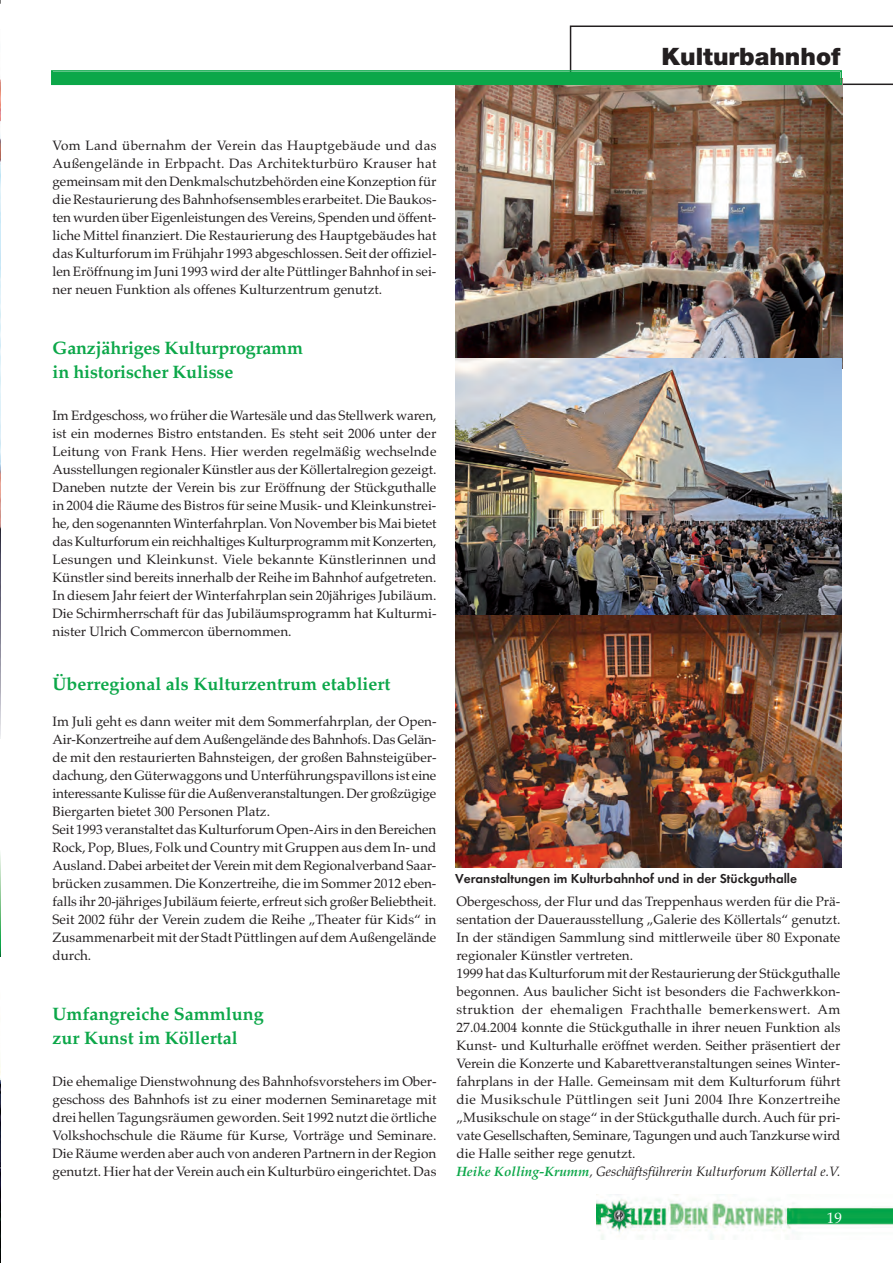
<style>
.page{position:relative;width:893px;height:1263px;background:#fff}
.page>*{position:absolute;margin:0;border:0;box-sizing:border-box;transform-origin:0 0}
.t1{font:900 24px "Helvetica Neue";color:#231f20}
.t2{font:18px/24px "Palatino Bold Os F";color:#0ca749}
.t3{font:15px "Palatino";color:#fff}
.t4{font:13.5px/18px "Palatino";color:#231f20;text-align:justify}
.t5{font:13.5px "Palatino Italic Os F";color:#231f20}
.t6{font:13.5px "Futura Dem";color:#231f20}
.s1{font-family:"Palatino Bold Italic Os F";color:#0ca749}
</style>
<div class="page">
<svg style="left:570px;top:26px;width:323px;height:59px"></svg>
<img style="left:597px;top:1195px;width:296px;height:44px">
<img style="left:455px;top:85px;width:387px;height:273px">
<img style="left:455px;top:358px;width:387px;height:257px">
<img style="left:455px;top:615px;width:387px;height:252px">
<div style="left:53px;top:72px;width:787px;height:12px;background:#0ca749"></div>
<div style="left:51px;top:70px;width:791px;height:15px;border:2px solid #0ca749"></div>
<img style="left:0;top:0;width:1px;height:738px">
<img style="left:0;top:853px;width:1px;height:89px">
<svg style="left:0;top:942px;width:1px;height:14px"></svg>
<img style="left:0;top:1063px;width:1px;height:200px">
<h1 class="t1" style="left:662px;top:48px;width:180px">Kulturbahnhof</h1>
<p class="t4" style="left:53px;top:138px;width:385px">Vom Land übernahm der Verein das Hauptgebäude und das Außengelände in Erbpacht. Das Architekturbüro Krauser hat gemeinsam mit den Denkmalschutzbehörden eine Konzeption für die Restaurierung des Bahnhofsensembles erarbeitet. Die Baukos&shy;ten wurden über Eigenleistungen des Vereins, Spenden und öffent&shy;liche Mittel finanziert. Die Restaurierung des Hauptgebäudes hat das Kulturforum im Frühjahr 1993 abgeschlossen. Seit der offiziel&shy;len Eröffnung im Juni 1993 wird der alte Püttlinger Bahnhof in sei&shy;ner neuen Funktion als offenes Kulturzentrum genutzt.</p>
<h2 class="t2" style="left:53px;top:338px;width:252px">Ganzjähriges Kulturprogramm in historischer Kulisse</h2>
<p class="t4" style="left:53px;top:408px;width:385px">Im Erdgeschoss, wo früher die Wartesäle und das Stellwerk waren, ist ein modernes Bistro entstanden. Es steht seit 2006 unter der Leitung von Frank Hens. Hier werden regelmäßig wechselnde Ausstellungen regionaler Künstler aus der Köllertalregion gezeigt.<br>Daneben nutzte der Verein bis zur Eröffnung der Stückguthalle in 2004 die Räume des Bistros für seine Musik- und Kleinkunstrei&shy;he, den sogenannten Winterfahrplan. Von November bis Mai bietet das Kulturforum ein reichhaltiges Kulturprogramm mit Konzerten, Lesungen und Kleinkunst. Viele bekannte Künstlerinnen und Künstler sind bereits innerhalb der Reihe im Bahnhof aufgetreten.<br>In diesem Jahr feiert der Winterfahrplan sein 20jähriges Jubiläum.<br>Die Schirmherrschaft für das Jubiläumsprogramm hat Kulturmi&shy;nister Ulrich Commercon übernommen.</p>
<h2 class="t2" style="left:53px;top:674px;width:340px">Überregional als Kulturzentrum etabliert</h2>
<p class="t4" style="left:53px;top:714px;width:386px;text-align:left">Im Juli geht es dann weiter mit dem Sommerfahrplan, der Open-Air-Konzertreihe auf dem Außengelände des Bahnhofs. Das Gelän&shy;de mit den restaurierten Bahnsteigen, der großen Bahnsteigüber&shy;dachung, den Güterwaggons und Unterführungspavillons ist eine interessante Kulisse für die Außenveranstaltungen. Der großzügige Biergarten bietet 300 Personen Platz.<br>Seit 1993 veranstaltet das Kulturforum Open-Airs in den Bereichen Rock, Pop, Blues, Folk und Country mit Gruppen aus dem In- und Ausland. Dabei arbeitet der Verein mit dem Regionalverband Saar&shy;brücken zusammen. Die Konzertreihe, die im Sommer 2012 eben&shy;falls ihr 20-jähriges Jubiläum feierte, erfreut sich großer Beliebtheit.<br>Seit 2002 führ der Verein zudem die Reihe „Theater für Kids“ in Zusammenarbeit mit der Stadt Püttlingen auf dem Außengelände durch.</p>
<h2 class="t2" style="left:53px;top:1004px;width:213px">Umfangreiche Sammlung zur Kunst im Köllertal</h2>
<p class="t4" style="left:53px;top:1074px;width:386px">Die ehemalige Dienstwohnung des Bahnhofsvorstehers im Ober&shy;geschoss des Bahnhofs ist zu einer modernen Seminaretage mit drei hellen Tagungsräumen geworden. Seit 1992 nutzt die örtliche Volkshochschule die Räume für Kurse, Vorträge und Seminare.<br>Die Räume werden aber auch von anderen Partnern in der Region genutzt. Hier hat der Verein auch ein Kulturbüro eingerichtet. Das</p>
<p class="t6" style="left:455px;top:872px;width:344px">Veranstaltungen im Kulturbahnhof und in der Stückguthalle</p>
<p class="t4" style="left:456px;top:894px;width:385px;text-align:left">Obergeschoss, der Flur und das Treppenhaus werden für die Prä&shy;sentation der Dauerausstellung „Galerie des Köllertals“ genutzt.<br>In der ständigen Sammlung sind mittlerweile über 80 Exponate regionaler Künstler vertreten.<br>1999 hat das Kulturforum mit der Restaurierung der Stückguthalle begonnen. Aus baulicher Sicht ist besonders die Fachwerkkon&shy;struktion der ehemaligen Frachthalle bemerkenswert. Am 27.04.2004 konnte die Stückguthalle in ihrer neuen Funktion als Kunst- und Kulturhalle eröffnet werden. Seither präsentiert der Verein die Konzerte und Kabarettveranstaltungen seines Winter&shy;fahrplans in der Halle. Gemeinsam mit dem Kulturforum führt die Musikschule Püttlingen seit Juni 2004 Ihre Konzertreihe „Musikschule on stage“ in der Stückguthalle durch. Auch für pri&shy;vate Gesellschaften, Seminare, Tagungen und auch Tanzkurse wird die Halle seither rege genutzt.</p>
<p class="t5" style="left:456px;top:1166px;width:385px"><span class="s1">Heike Kolling-Krumm</span>, Geschäftsführerin Kulturforum Köllertal e.V.</p>
<p class="t3" style="left:827px;top:1212px;width:16px">19</p>
</div>
